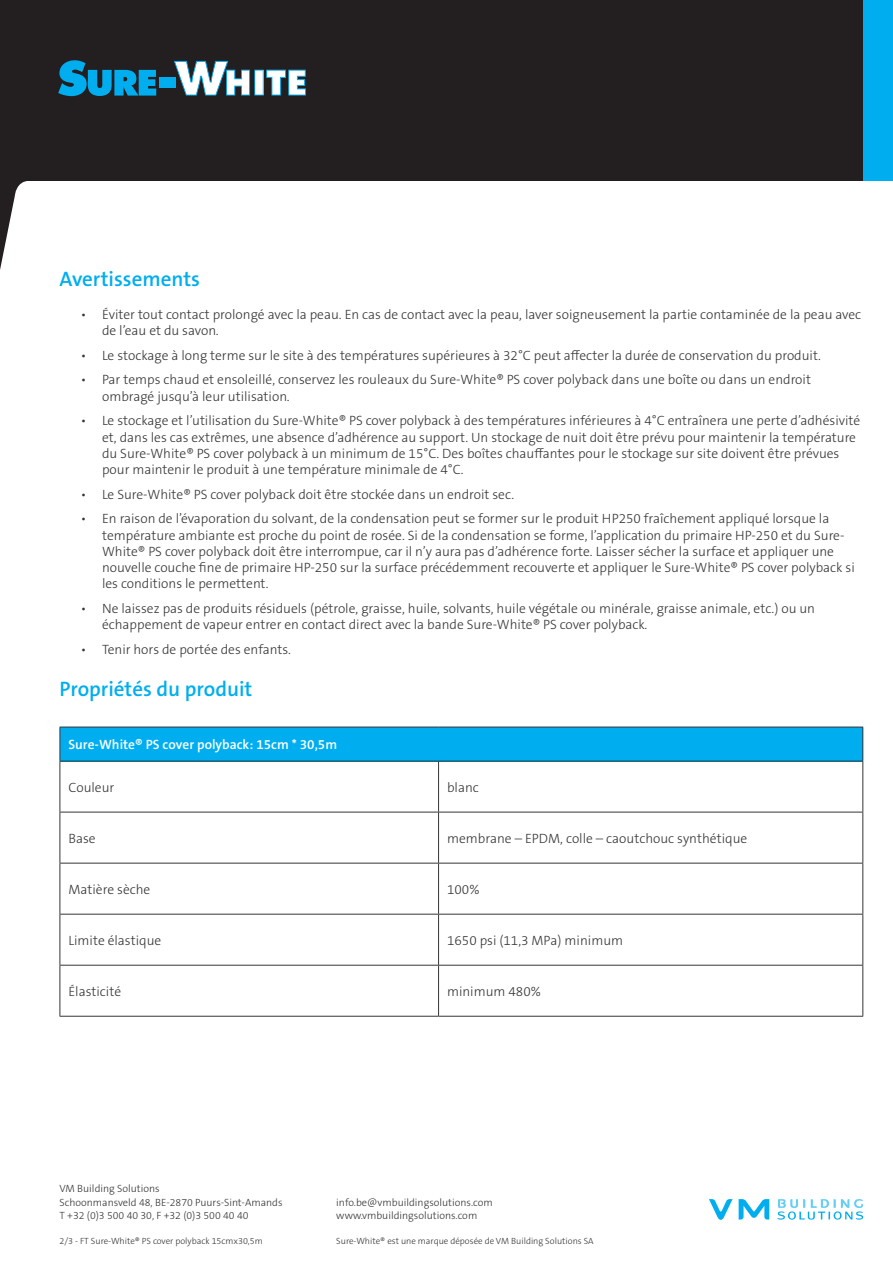
<style>
.page{position:relative;width:893px;height:1263px;background:#fff}
.page>*{position:absolute;margin:0;border:0;box-sizing:border-box;transform-origin:0 0}
.SECTION{font:600 21px "The Sans B W6";color:#00aeef}
.BODY{font:300 13.5px/16.2px "The Sans B W3";color:#363536}
.SECTION-2{font:600 13.5px "The Sans B W6";color:#fff}
.t1{font:300 10.5px/13.5px "The Sans B W3";color:#363536}
.t2{font:300 9px "The Sans B W3";color:#363536}
</style>
<div class="page">
<div style="left:0;top:0;width:886px;height:181px;background:#231f20"></div>
<div style="left:863px;top:0;width:30px;height:181px;background:#00aeef"></div>
<svg style="left:1px;top:181px;width:26px;height:84px"></svg>
<hr style="left:0;top:181px;width:1px;height:89px;background:#231f20">
<svg style="left:709px;top:1199px;width:60px;height:21px"></svg>
<svg style="left:777px;top:1199px;width:86px;height:21px"></svg>
<svg style="left:174px;top:61px;width:132px;height:34px"></svg>
<svg style="left:58px;top:60px;width:98px;height:36px"></svg>
<div style="left:160px;top:78px;width:16px;height:10px;background:#00aeef"></div>
<div style="left:60px;top:727px;width:803px;height:34px;background:#00aeef"></div>
<hr style="left:60px;top:727px;width:379px;height:1px;background:#363536">
<hr style="left:60px;top:727px;width:1px;height:34px;background:#363536">
<hr style="left:439px;top:727px;width:424px;height:1px;background:#363536">
<hr style="left:60px;top:761px;width:378px;height:1px;background:#363536">
<hr style="left:862px;top:727px;width:1px;height:34px;background:#363536">
<hr style="left:60px;top:761px;width:1px;height:51px;background:#363536">
<hr style="left:438px;top:761px;width:425px;height:1px;background:#363536">
<hr style="left:438px;top:761px;width:1px;height:51px;background:#363536">
<hr style="left:862px;top:761px;width:1px;height:51px;background:#363536">
<hr style="left:60px;top:812px;width:379px;height:1px;background:#363536">
<hr style="left:60px;top:812px;width:1px;height:51px;background:#363536">
<hr style="left:439px;top:812px;width:424px;height:1px;background:#363536">
<hr style="left:438px;top:812px;width:1px;height:51px;background:#363536">
<hr style="left:862px;top:812px;width:1px;height:51px;background:#363536">
<hr style="left:60px;top:863px;width:379px;height:1px;background:#363536">
<hr style="left:60px;top:863px;width:1px;height:51px;background:#363536">
<hr style="left:439px;top:863px;width:424px;height:1px;background:#363536">
<hr style="left:438px;top:863px;width:1px;height:51px;background:#363536">
<hr style="left:862px;top:863px;width:1px;height:51px;background:#363536">
<hr style="left:60px;top:914px;width:379px;height:1px;background:#363536">
<hr style="left:60px;top:914px;width:1px;height:51px;background:#363536">
<hr style="left:439px;top:914px;width:424px;height:1px;background:#363536">
<hr style="left:438px;top:914px;width:1px;height:51px;background:#363536">
<hr style="left:862px;top:914px;width:1px;height:51px;background:#363536">
<hr style="left:60px;top:965px;width:379px;height:1px;background:#363536">
<hr style="left:60px;top:965px;width:1px;height:51px;background:#363536">
<hr style="left:439px;top:965px;width:424px;height:1px;background:#363536">
<hr style="left:438px;top:965px;width:1px;height:51px;background:#363536">
<hr style="left:862px;top:965px;width:1px;height:51px;background:#363536">
<hr style="left:60px;top:1016px;width:379px;height:1px;background:#363536">
<hr style="left:439px;top:1016px;width:424px;height:1px;background:#363536">
<p class="SECTION" style="left:60px;top:265px;width:142px">Avertissements</p>
<p class="BODY" style="left:102px;top:306px;width:761px;text-indent:-21px">• Éviter tout contact prolongé avec la peau. En cas de contact avec la peau, laver soigneusement la partie contaminée de la peau avec de l’eau et du savon.</p>
<p class="BODY" style="left:81px;top:347px;width:742px">• Le stockage à long terme sur le site à des températures supérieures à 32°C peut affecter la durée de conservation du produit.</p>
<p class="BODY" style="left:102px;top:372px;width:710px;text-indent:-21px">• Par temps chaud et ensoleillé, conservez les rouleaux du Sure-White® PS cover polyback dans une boîte ou dans un endroit ombragé jusqu’à leur utilisation.</p>
<p class="BODY" style="left:102px;top:413px;width:760px;text-indent:-21px">• Le stockage et l’utilisation du Sure-White® PS cover polyback à des températures inférieures à 4°C entraînera une perte d’adhésivité et, dans les cas extrêmes, une absence d’adhérence au support. Un stockage de nuit doit être prévu pour maintenir la température du Sure-White® PS cover polyback à un minimum de 15°C. Des boîtes chauffantes pour le stockage sur site doivent être prévues pour maintenir le produit à une température minimale de 4°C.</p>
<p class="BODY" style="left:81px;top:486px;width:435px">• Le Sure-White® PS cover polyback doit être stockée dans un endroit sec.</p>
<p class="BODY" style="left:102px;top:511px;width:754px;text-indent:-21px">• En raison de l’évaporation du solvant, de la condensation peut se former sur le produit HP250 fraîchement appliqué lorsque la température ambiante est proche du point de rosée. Si de la condensation se forme, l’application du primaire HP-250 et du Sure-White® PS cover polyback doit être interrompue, car il n’y aura pas d’adhérence forte. Laisser sécher la surface et appliquer une nouvelle couche fine de primaire HP-250 sur la surface précédemment recouverte et appliquer le Sure-White® PS cover polyback si les conditions le permettent.</p>
<p class="BODY" style="left:102px;top:600px;width:714px;text-indent:-21px">• Ne laissez pas de produits résiduels (pétrole, graisse, huile, solvants, huile végétale ou minérale, graisse animale, etc.) ou un échappement de vapeur entrer en contact direct avec la bande Sure-White® PS cover polyback.</p>
<p class="BODY" style="left:81px;top:641px;width:212px">• Tenir hors de portée des enfants.</p>
<p class="SECTION" style="left:60px;top:675px;width:194px">Propriétés du produit</p>
<p class="SECTION-2" style="left:68px;top:736px;width:270px">Sure-White® PS cover polyback: 15cm * 30,5m</p>
<p class="BODY" style="left:68px;top:779px;width:47px">Couleur</p>
<p class="BODY" style="left:447px;top:779px;width:33px">blanc</p>
<p class="BODY" style="left:68px;top:830px;width:29px">Base</p>
<p class="BODY" style="left:447px;top:830px;width:302px">membrane – EPDM, colle – caoutchouc synthétique</p>
<p class="BODY" style="left:68px;top:881px;width:84px">Matière sèche</p>
<p class="BODY" style="left:447px;top:881px;width:34px">100%</p>
<p class="BODY" style="left:68px;top:932px;width:94px">Limite élastique</p>
<p class="BODY" style="left:447px;top:932px;width:178px">1650 psi (11,3 MPa) minimum</p>
<p class="BODY" style="left:68px;top:983px;width:54px">Élasticité</p>
<p class="BODY" style="left:447px;top:983px;width:95px">minimum 480%</p>
<p class="t1" style="left:60px;top:1182px;width:225px">VM Building Solutions<br>Schoonmansveld 48, BE-2870 Puurs-Sint-Amands<br>T +32 (0)3 500 40 30, F +32 (0)3 500 40 40</p>
<p class="t1" style="left:336px;top:1196px;width:158px">info.be@vmbuildingsolutions.com www.vmbuildingsolutions.com</p>
<p class="t2" style="left:60px;top:1235px;width:205px">2/3 - FT Sure-White® PS cover polyback 15cmx30,5m</p>
<p class="t2" style="left:336px;top:1235px;width:259px">Sure-White® est une marque déposée de VM Building Solutions SA</p>
</div>
